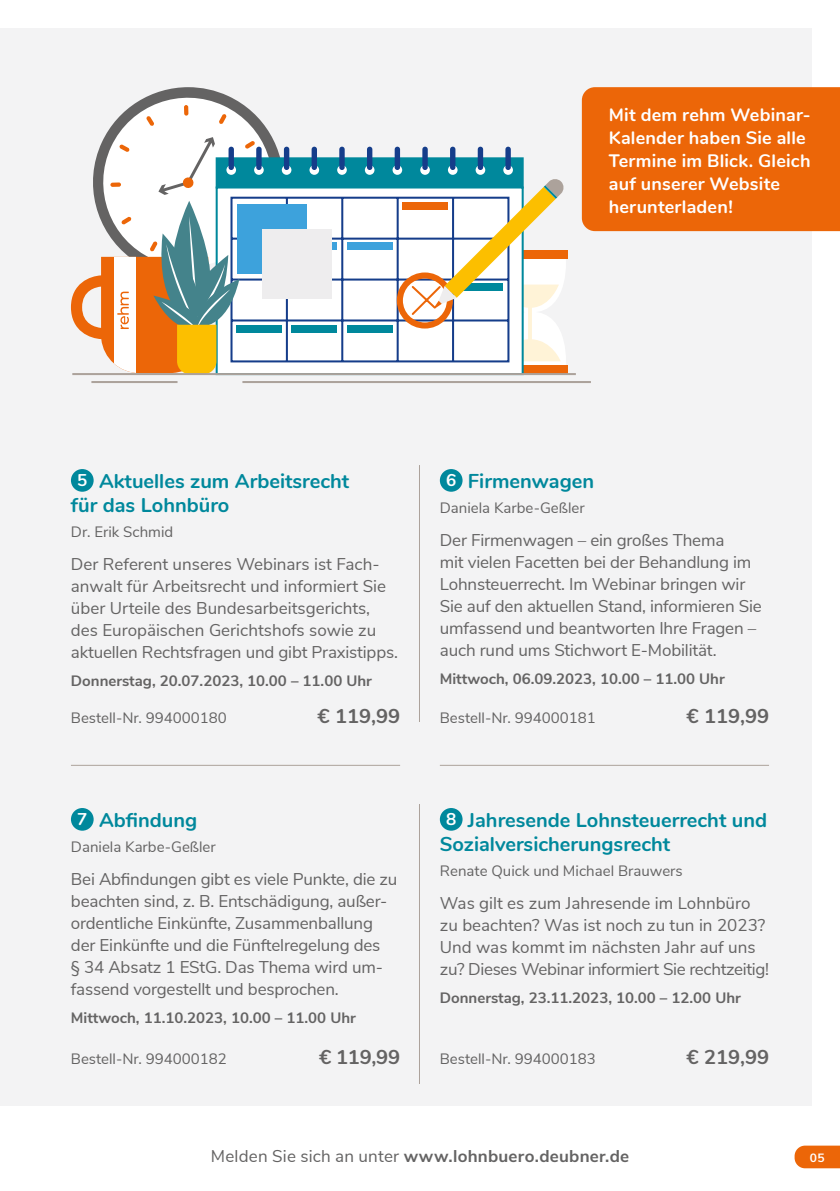
<style>
.page{position:relative;width:840px;height:1191px;background:#fff}
.page>*{position:absolute;margin:0;border:0;box-sizing:border-box;transform-origin:0 0}
.t1{font:700 20px/24px "Nunito";color:#00889c}
.t2{font:700 20px "Nunito";color:#646363}
.t3{font:700 18px/23px "Nunito";letter-spacing:.01em;color:#fff}
.t4{font:17px/22px "Nunito Sans";letter-spacing:-.01em;color:#646363}
.t5{font:700 17px "Nunito Sans";letter-spacing:.015em;color:#646363}
.t6{font:15px "Nunito Sans";color:#646363}
.t7{font:700 15px "Nunito Sans";color:#646363}
.t8{font:700 12px "Nunito Sans";color:#fff}
.s1{font-size:17px;color:#fff}
.s2{font-weight:400}
</style>
<div class="page">
<div style="left:0;top:29px;width:811px;height:1077px;background:#f3f3f4"></div>
<div style="left:71px;top:469px;width:23px;height:23px;background:#00889c;border-radius:50%"></div>
<div style="left:439px;top:469px;width:23px;height:23px;background:#00889c;border-radius:50%"></div>
<div style="left:439px;top:808px;width:23px;height:22px;background:#00889c;border-radius:50%"></div>
<svg style="left:794px;top:1145px;width:45px;height:23px"></svg>
<div style="left:71px;top:808px;width:23px;height:22px;background:#00889c;border-radius:50%"></div>
<hr style="left:71px;top:765px;width:329px;height:1px;background:#aca29b">
<hr style="left:439px;top:765px;width:329px;height:1px;background:#aca29b">
<hr style="left:419px;top:465px;width:1px;height:257px;background:#aca29b">
<hr style="left:419px;top:804px;width:1px;height:280px;background:#aca29b">
<div style="left:494px;top:365px;width:73px;height:9px;background:#ec6608"></div>
<div style="left:216px;top:158px;width:306px;height:29px;background:#00889c"></div>
<div style="left:215px;top:157px;width:308px;height:31px;border:2px solid #00889c"></div>
<svg style="left:281px;top:165px;width:10px;height:10px"></svg>
<svg style="left:309px;top:165px;width:10px;height:10px"></svg>
<svg style="left:337px;top:165px;width:9px;height:10px"></svg>
<svg style="left:364px;top:165px;width:10px;height:10px"></svg>
<svg style="left:392px;top:165px;width:10px;height:10px"></svg>
<svg style="left:420px;top:165px;width:9px;height:10px"></svg>
<svg style="left:447px;top:165px;width:10px;height:10px"></svg>
<svg style="left:475px;top:165px;width:10px;height:10px"></svg>
<svg style="left:503px;top:165px;width:9px;height:10px"></svg>
<div style="left:216px;top:187px;width:307px;height:187px;background:#fff"></div>
<svg style="left:285px;top:196px;width:124px;height:167px"></svg>
<div style="left:284px;top:147px;width:5px;height:23px;background:#153d8a;border-radius:3px"></div>
<div style="left:311px;top:147px;width:6px;height:23px;background:#153d8a;border-radius:3px"></div>
<div style="left:339px;top:147px;width:5px;height:23px;background:#153d8a;border-radius:3px"></div>
<div style="left:367px;top:147px;width:5px;height:23px;background:#153d8a;border-radius:3px"></div>
<div style="left:394px;top:147px;width:6px;height:23px;background:#153d8a;border-radius:3px"></div>
<div style="left:422px;top:147px;width:5px;height:23px;background:#153d8a;border-radius:3px"></div>
<div style="left:450px;top:147px;width:5px;height:23px;background:#153d8a;border-radius:3px"></div>
<div style="left:477px;top:147px;width:6px;height:23px;background:#153d8a;border-radius:3px"></div>
<div style="left:505px;top:147px;width:5px;height:23px;background:#153d8a;border-radius:3px"></div>
<div style="left:291px;top:325px;width:46px;height:7px;background:#00889c"></div>
<div style="left:347px;top:325px;width:45px;height:7px;background:#00889c"></div>
<svg style="left:331px;top:242px;width:6px;height:8px"></svg>
<div style="left:402px;top:202px;width:45px;height:8px;background:#ec6608"></div>
<div style="left:346px;top:242px;width:46px;height:8px;background:#3da2dc"></div>
<div style="left:396px;top:272px;width:56px;height:56px;border:6px solid #ec6608;border-radius:50%"></div>
<div style="left:237px;top:204px;width:70px;height:70px;background:#3da2dc"></div>
<div style="left:262px;top:229px;width:69px;height:69px;background:#eeedee"></div>
<svg style="left:409px;top:178px;width:159px;height:192px"></svg>
<svg style="left:71px;top:87px;width:214px;height:286px"></svg>
<div style="left:581px;top:87px;width:258px;height:144px;background:#ec6608"></div>
<hr style="left:72px;top:373px;width:503px;height:2px;background:#aca29b">
<hr style="left:242px;top:381px;width:348px;height:2px;background:#aca29b">
<hr style="left:91px;top:381px;width:86px;height:2px;background:#aca29b">
<p class="t3" style="left:608px;top:102px;width:203px">Mit dem rehm Webinar-<br>Kalender haben Sie alle<br>Termine im Blick. Gleich auf unserer Website herunterladen!</p>
<p class="t1" style="left:71px;top:467px;width:279px;text-indent:6px"><span class="s1">5</span> Aktuelles zum Arbeitsrecht für das Lohnbüro</p>
<p class="t6" style="left:71px;top:520px;width:104px">Dr. Erik Schmid</p>
<p class="t4" style="left:71px;top:552px;width:328px">Der Referent unseres Webinars ist Fach&shy;anwalt für Arbeitsrecht und informiert Sie über Urteile des Bundesarbeitsgerichts, des Europäischen Gerichtshofs sowie zu aktuellen Rechtsfragen und gibt Praxistipps.</p>
<p class="t7" style="left:71px;top:669px;width:302px">Donnerstag, 20.07.2023, 10.00 – 11.00 Uhr</p>
<p class="t1" style="left:446px;top:467px;width:149px"><span class="s1">6</span> Firmenwagen</p>
<p class="t6" style="left:439px;top:496px;width:146px">Daniela Karbe-Geßler</p>
<p class="t4" style="left:439px;top:528px;width:323px">Der Firmenwagen – ein großes Thema<br>mit vielen Facetten bei der Behandlung im Lohnsteuerrecht. Im Webinar bringen wir Sie auf den aktuellen Stand, informieren Sie umfassend und beantworten Ihre Fragen – auch rund ums Stichwort E-Mobilität.</p>
<p class="t7" style="left:439px;top:667px;width:286px">Mittwoch, 06.09.2023, 10.00 – 11.00 Uhr</p>
<p class="t6" style="left:71px;top:706px;width:157px">Bestell-Nr. 994000180</p>
<p class="t2" style="left:317px;top:701px;width:84px">€ 119,99</p>
<p class="t6" style="left:439px;top:706px;width:157px">Bestell-Nr. 994000181</p>
<p class="t2" style="left:686px;top:701px;width:84px">€ 119,99</p>
<p class="t1" style="left:77px;top:806px;width:121px"><span class="s1">7</span> Abfindung</p>
<p class="t6" style="left:71px;top:835px;width:146px">Daniela Karbe-Geßler</p>
<p class="t4" style="left:71px;top:867px;width:328px">Bei Abfindungen gibt es viele Punkte, die zu beachten sind, z. B. Entschädigung, außer&shy;ordentliche Einkünfte, Zusammenballung der Einkünfte und die Fünftelregelung des<br>§ 34 Absatz 1 EStG. Das Thema wird um&shy;fassend vorgestellt und besprochen.</p>
<p class="t7" style="left:71px;top:1006px;width:286px">Mittwoch, 11.10.2023, 10.00 – 11.00 Uhr</p>
<p class="t1" style="left:439px;top:806px;width:328px;text-indent:6px"><span class="s1">8</span> Jahresende Lohnsteuerrecht und<br>Sozialversicherungsrecht</p>
<p class="t6" style="left:439px;top:859px;width:244px">Renate Quick und Michael Brauwers</p>
<p class="t4" style="left:439px;top:891px;width:330px">Was gilt es zum Jahresende im Lohnbüro zu beachten? Was ist noch zu tun in 2023?<br>Und was kommt im nächsten Jahr auf uns zu? Dieses Webinar informiert Sie rechtzeitig!</p>
<p class="t7" style="left:439px;top:986px;width:302px">Donnerstag, 23.11.2023, 10.00 – 12.00 Uhr</p>
<p class="t6" style="left:71px;top:1047px;width:157px">Bestell-Nr. 994000182</p>
<p class="t2" style="left:319px;top:1042px;width:82px">€ 119,99</p>
<p class="t6" style="left:439px;top:1047px;width:157px">Bestell-Nr. 994000183</p>
<p class="t2" style="left:686px;top:1042px;width:84px">€ 219,99</p>
<p class="t5" style="left:211px;top:1143px;width:419px"><span class="s2">Melden Sie sich an unter</span> www.lohnbuero.deubner.de</p>
<p class="t8" style="left:809px;top:1148px;width:16px">05</p>
</div>
